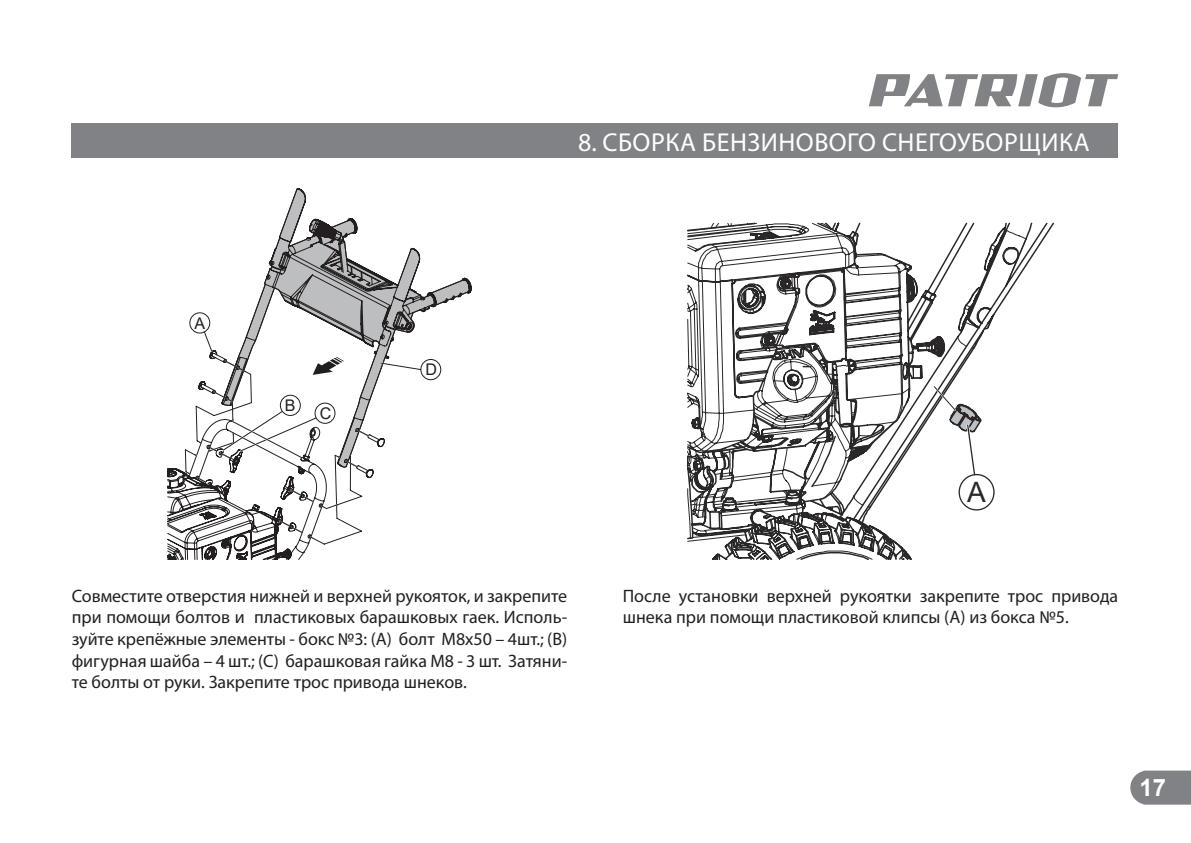
<style>
.page{position:relative;width:1191px;height:843px;background:#fff}
.page>*{position:absolute;margin:0;border:0;box-sizing:border-box;transform-origin:0 0}
.t1{font:28px "Arial";color:#292728}
.t2{font:26px "Myriad Pro";letter-spacing:.02em;color:#fff}
.t3{font:700 24px "Arial";color:#fff}
.t4{font:18px/21.6px "Myriad Pro";color:#231f20;text-align:justify}
.t5{font:16px "Arial";color:#231f20}
</style>
<div class="page">
<svg style="left:1130px;top:770px;width:61px;height:34px;background:#8a8b8e"></svg>
<svg style="left:869px;top:73px;width:249px;height:34px"></svg>
<div style="left:72px;top:124px;width:1046px;height:34px;background:#808285"></div>
<svg style="left:167px;top:188px;width:305px;height:372px"></svg>
<div style="left:189px;top:312px;width:21px;height:21px;border:1px solid #231f20;border-radius:50%"></div>
<div style="left:420px;top:359px;width:21px;height:21px;border:1px solid #231f20;border-radius:50%"></div>
<svg style="left:379px;top:361px;width:43px;height:10px"></svg>
<svg style="left:185px;top:331px;width:184px;height:213px"></svg>
<svg style="left:687px;top:222px;width:367px;height:338px"></svg>
<div style="left:959px;top:474px;width:36px;height:36px;border:1px solid #292728;border-radius:50%"></div>
<svg style="left:932px;top:384px;width:49px;height:92px"></svg>
<h2 class="t2" style="left:578px;top:130px;width:513px">8. СБОРКА БЕНЗИНОВОГО СНЕГОУБОРЩИКА</h2>
<p class="t5" style="left:194px;top:314px;width:12px">A</p>
<p class="t5" style="left:285px;top:396px;width:12px">B</p>
<p class="t5" style="left:320px;top:404px;width:13px">C</p>
<p class="t5" style="left:425px;top:360px;width:13px">D</p>
<h1 class="t1" style="left:967px;top:476px;width:20px">A</h1>
<p class="t4" style="left:72px;top:586px;width:497px">Совместите отверстия нижней и верхней рукояток, и закрепите при помощи болтов и пластиковых барашковых гаек. Исполь&shy;зуйте крепёжные элементы - бокс №3: (А) болт М8х50 – 4шт.; (В) фигурная шайба – 4 шт.; (С) барашковая гайка М8 - 3 шт. Затяни&shy;те болты от руки. Закрепите трос привода шнеков.</p>
<p class="t4" style="left:623px;top:586px;width:497px">После установки верхней рукоятки закрепите трос привода шнека при помощи пластиковой клипсы (А) из бокса №5.</p>
<h3 class="t3" style="left:1139px;top:774px;width:28px">17</h3>
</div>
